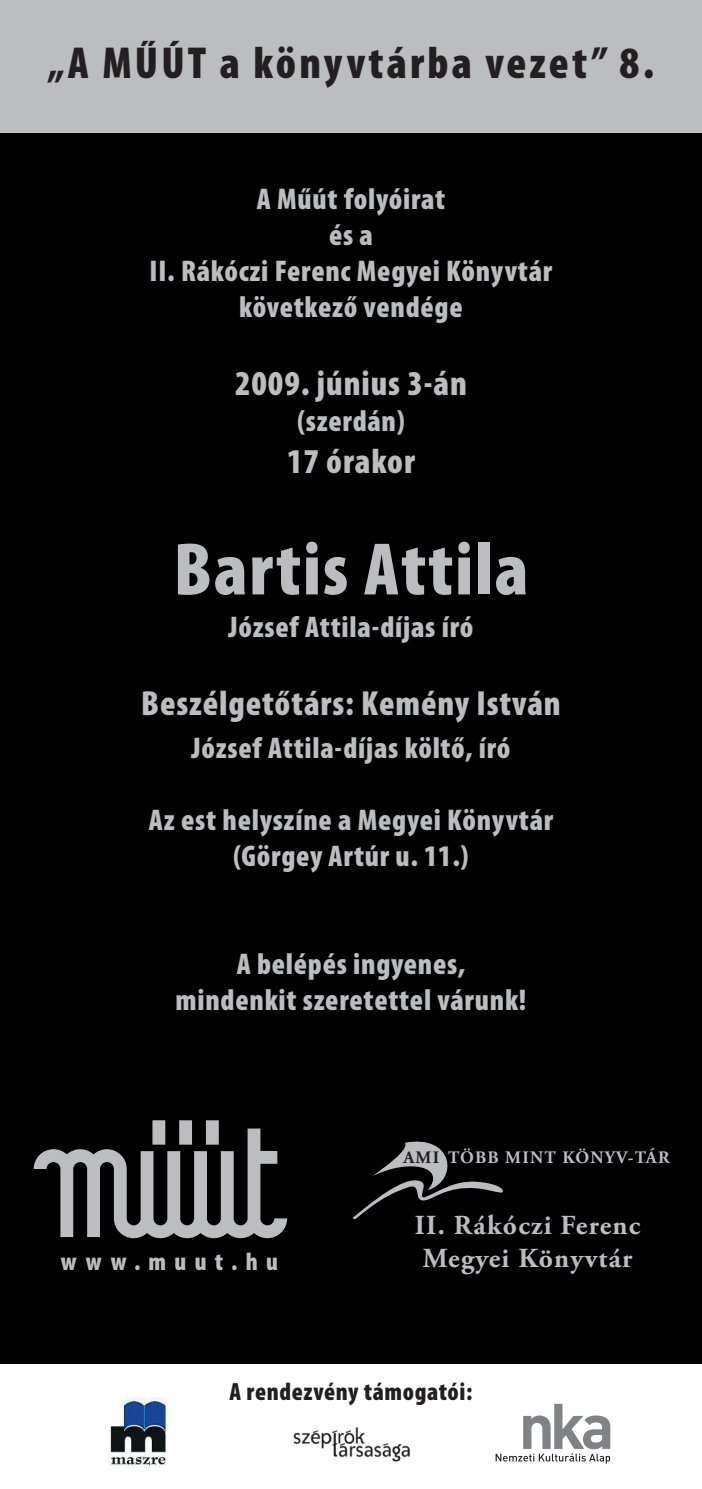
<style>
.page{position:relative;width:702px;height:1489px;background:#fff}
.page>*{position:absolute;margin:0;border:0;box-sizing:border-box;transform-origin:0 0}
.t1{font:900 condensed 75px "Myriad Pro";letter-spacing:.025em;color:#bcbdc0}
.t2{font:900 condensed 45px "Myriad Pro";letter-spacing:.07em;color:#231f20}
.t3{font:900 condensed 35px "Myriad Pro";letter-spacing:.025em;color:#bcbdc0}
.t4{font:900 condensed 30px/36px "Myriad Pro";letter-spacing:.025em;color:#bcbdc0;text-align:center}
.t5{font:700 27.5px "Adobe Garamond Pro";letter-spacing:.045em;color:#bcbdc0}
.t6{font:900 condensed 25px "Myriad Pro";letter-spacing:.025em;color:#231f20}
.t7{font:900 condensed 25px "Myriad Pro";letter-spacing:.33em;color:#bcbdc0}
.t8{font:700 17.5px "Adobe Garamond Pro";letter-spacing:.07em;color:#bcbdc0}
.s1{color:#231f20}
</style>
<div class="page">
<div style="left:0;top:0;width:702px;height:1363px;background:#000001"></div>
<div style="left:0;top:0;width:702px;height:132px;background:#bcbdc0"></div>
<img style="left:109px;top:1397px;width:58px;height:70px">
<svg style="left:495px;top:1403px;width:115px;height:60px"></svg>
<svg style="left:353px;top:1141px;width:150px;height:78px"></svg>
<svg style="left:34px;top:1120px;width:253px;height:118px"></svg>
<img style="left:293px;top:1427px;width:117px;height:35px">
<h2 class="t2" style="left:48px;top:38px;width:607px">„A MŰÚT a könyvtárba vezet” 8.</h2>
<p class="t4" style="left:150px;top:182px;width:404px">A Műút folyóirat<br>és a<br>II. Rákóczi Ferenc Megyei Könyvtár következő vendége</p>
<p class="t3" style="left:235px;top:364px;width:233px">2009. június 3-án</p>
<p class="t4" style="left:297px;top:404px;width:109px">(szerdán)</p>
<p class="t3" style="left:287px;top:442px;width:129px">17 órakor</p>
<h1 class="t1" style="left:174px;top:527px;width:356px">Bartis Attila</h1>
<p class="t4" style="left:228px;top:609px;width:246px">József Attila-díjas író</p>
<p class="t3" style="left:141px;top:683px;width:421px">Beszélgetőtárs: Kemény István</p>
<p class="t4" style="left:191px;top:730px;width:320px">József Attila-díjas költő, író</p>
<p class="t4" style="left:149px;top:802px;width:406px">Az est helyszíne a Megyei Könyvtár (Görgey Artúr u. 11.)</p>
<p class="t4" style="left:175px;top:946px;width:352px">A belépés ingyenes, mindenkit szeretettel várunk!</p>
<p class="t8" style="left:403px;top:1147px;width:267px"><span class="s1">AMI</span> TÖBB MINT KÖNYV-TÁR</p>
<p class="t5" style="left:415px;top:1208px;width:227px">II. Rákóczi Ferenc</p>
<p class="t7" style="left:61px;top:1247px;width:218px">www.muut.hu</p>
<p class="t5" style="left:422px;top:1241px;width:211px">Megyei Könyvtár</p>
<p class="t6" style="left:229px;top:1377px;width:244px">A rendezvény támogatói:</p>
</div>
